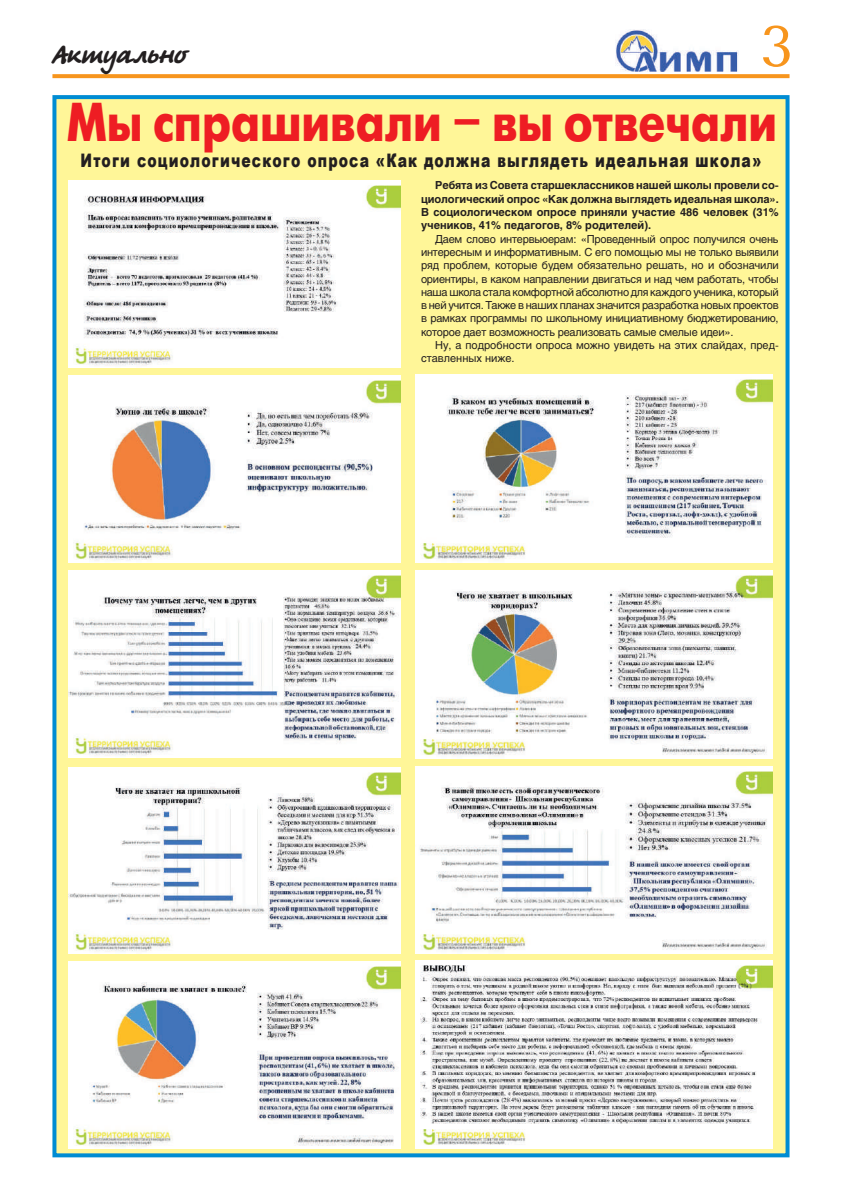
<style>
.page{position:relative;width:842px;height:1191px;background:#fff}
.page>*{position:absolute;margin:0;border:0;box-sizing:border-box;transform-origin:0 0}
.t1{font:60px "Baltica C";color:#f7951d}
.t2{font:54.6px "Futuris XC";color:#ee1d23;scale:.83 1}
.t3{font:25px "Tatiana C";color:#231f20;scale:1.1 1}
.t4{font:900 18.6px "Arial";letter-spacing:.08em;color:#231f20;scale:.75 1}
.t5{font:11px/13.3px "Helios";color:#231f20;text-align:justify}
.t6{font:700 11px/13.3px "Helios";color:#231f20;text-align:justify}
</style>
<div class="page">
<img style="left:616px;top:29px;width:123px;height:43px">
<svg style="left:52px;top:74px;width:737px;height:4px;background:#f79925"></svg>
<div style="left:52px;top:95px;width:737px;height:1062px;background:#fff698;border:4px solid #008cd3"></div>
<img style="left:416px;top:375px;width:357px;height:187px">
<img style="left:416px;top:570px;width:357px;height:188px">
<img style="left:416px;top:766px;width:357px;height:188px">
<img style="left:68px;top:180px;width:332px;height:187px">
<img style="left:68px;top:375px;width:332px;height:187px">
<img style="left:68px;top:961px;width:332px;height:187px">
<img style="left:416px;top:960px;width:357px;height:188px">
<img style="left:68px;top:570px;width:332px;height:187px">
<img style="left:68px;top:767px;width:332px;height:187px">
<h1 class="t1" style="left:760px;top:16px;width:33px">3</h1>
<h2 class="t2" style="left:67px;top:92px;width:857px">Мы спрашивали – вы отвечали</h2>
<h3 class="t4" style="left:81px;top:146px;width:909px">Итоги социологического опроса «Как должна выглядеть идеальная школа»</h3>
<p class="t6" style="left:421px;top:179px;width:359px;text-indent:14px">Ребята из Совета старшеклассников нашей школы провели со&shy;циологический опрос «Как должна выглядеть идеальная школа».<br>В социологическом опросе приняли участие 486 человек (31% учеников, 41% педагогов, 8% родителей).</p>
<p class="t5" style="left:421px;top:232px;width:359px;text-indent:14px">Даем слово интервьюерам: «Проведенный опрос получился очень интересным и информативным. С его помощью мы не только выявили ряд проблем, которые будем обязательно решать, но и обозначили ориентиры, в каком направлении двигаться и над чем работать, чтобы наша школа стала комфортной абсолютно для каждого ученика, который в ней учится. Также в наших планах значится разработка новых проектов в рамках программы по школьному инициативному бюджетированию, которое дает возможность реализовать самые смелые идеи».</p>
<p class="t5" style="left:421px;top:338px;width:359px;text-indent:14px">Ну, а подробности опроса можно увидеть на этих слайдах, пред&shy;ставленных ниже.</p>
<h3 class="t3" style="left:52px;top:39px;width:124px">Актуально</h3>
</div>
